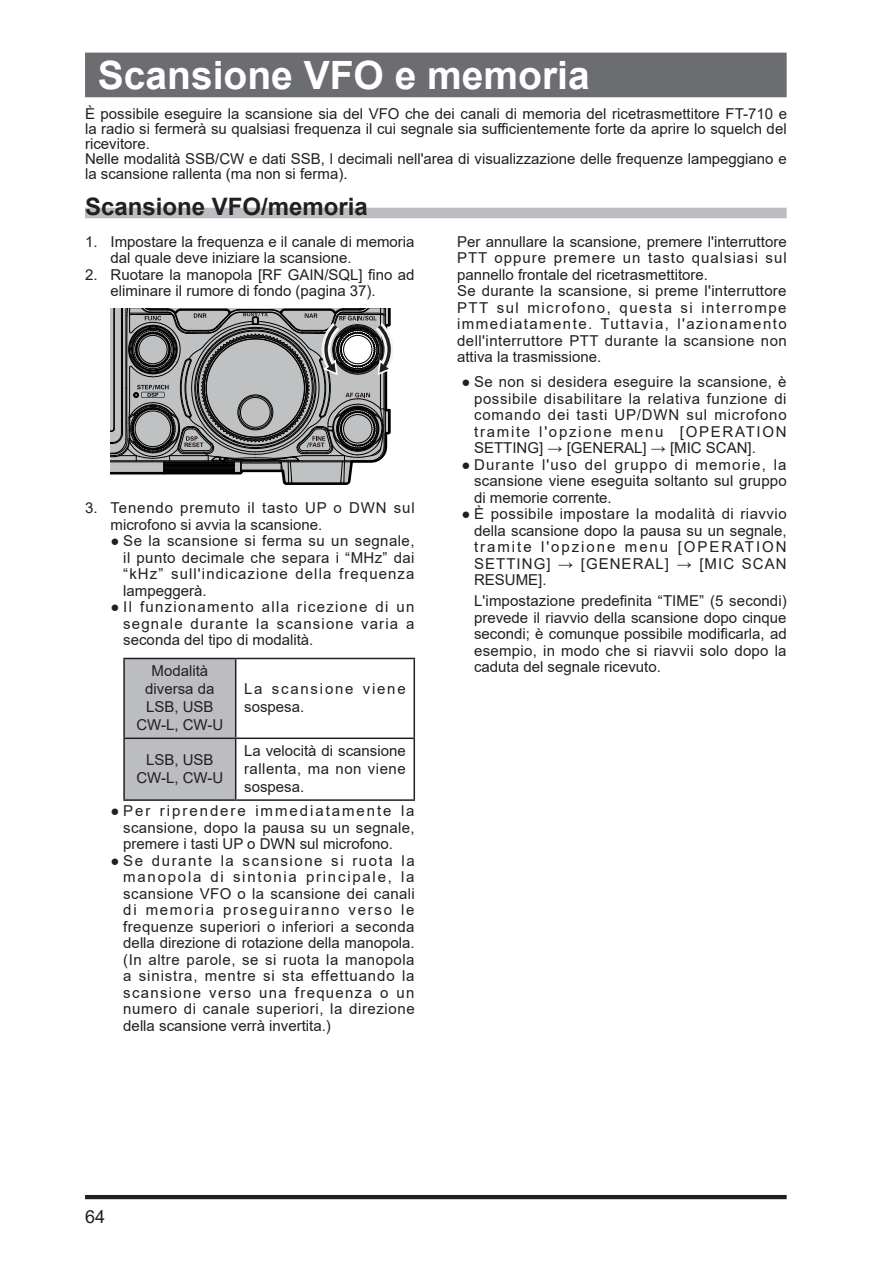
<style>
.page{position:relative;width:893px;height:1263px;background:#fff}
.page>*{position:absolute;margin:0;border:0;box-sizing:border-box;transform-origin:0 0}
.t1{font:700 39px "Arial";color:#fff}
.t2{font:700 24px "Arial";color:#231f20}
.t3{font:18px "Arial";color:#231f20}
.t4{font:15px/16.5px "Arial";color:#231f20;text-align:justify}
.t5{font:15px/16.5px "Arial";letter-spacing:.03em;color:#231f20}
.t6{font:15px/18px "Arial";letter-spacing:.12em;color:#231f20}
</style>
<div class="page">
<hr style="left:85px;top:1195px;width:702px;height:4px;background:#231f20">
<div style="left:85px;top:208px;width:702px;height:10px;background:#bcbdc0"></div>
<div style="left:85px;top:53px;width:702px;height:44px;background:#6c6d70"></div>
<svg style="left:111px;top:308px;width:281px;height:177px;background:#8a8b8c"></svg>
<div style="left:125px;top:659px;width:110px;height:140px;background:#bcbdc0"></div>
<hr style="left:123px;top:658px;width:113px;height:1px;background:#231f20">
<hr style="left:123px;top:659px;width:2px;height:78px;background:#231f20">
<hr style="left:236px;top:658px;width:179px;height:1px;background:#231f20">
<hr style="left:235px;top:659px;width:1px;height:78px;background:#231f20">
<hr style="left:414px;top:659px;width:1px;height:78px;background:#231f20">
<hr style="left:123px;top:737px;width:113px;height:2px;background:#231f20">
<hr style="left:123px;top:739px;width:2px;height:60px;background:#231f20">
<hr style="left:236px;top:737px;width:179px;height:2px;background:#231f20">
<hr style="left:235px;top:739px;width:1px;height:60px;background:#231f20">
<hr style="left:414px;top:739px;width:1px;height:60px;background:#231f20">
<hr style="left:123px;top:799px;width:113px;height:2px;background:#231f20">
<hr style="left:236px;top:799px;width:179px;height:2px;background:#231f20">
<h1 class="t1" style="left:98px;top:48px;width:493px">Scansione VFO e memoria</h1>
<p class="t4" style="left:85px;top:106px;width:703px;line-height:15px;text-align:left">È possibile eseguire la scansione sia del VFO che dei canali di memoria del ricetrasmettitore FT-710 e la radio si fermerà su qualsiasi frequenza il cui segnale sia sufficientemente forte da aprire lo squelch del ricevitore.<br>Nelle modalità SSB/CW e dati SSB, l decimali nell'area di visualizzazione delle frequenze lampeggiano e la scansione rallenta (ma non si ferma).</p>
<h2 class="t2" style="left:85px;top:190px;width:284px">Scansione VFO/memoria</h2>
<p class="t4" style="left:111px;top:233px;width:305px;text-indent:-26px">1. Impostare la frequenza e il canale di memoria dal quale deve iniziare la scansione.</p>
<p class="t4" style="left:111px;top:266px;width:306px;text-indent:-26px">2. Ruotare la manopola [RF GAIN/SQL] fino ad eliminare il rumore di fondo (pagina 37).</p>
<p class="t4" style="left:111px;top:500px;width:306px;text-indent:-26px">3. Tenendo premuto il tasto UP o DWN sul microfono si avvia la scansione.</p>
<p class="t4" style="left:123px;top:533px;width:293px;text-indent:-13px">● Se la scansione si ferma su un segnale, il punto decimale che separa i “MHz” dai “kHz” sull'indicazione della frequenza lampeggerà.</p>
<p class="t4" style="left:123px;top:599px;width:293px;text-indent:-13px">● Il funzionamento alla ricezione di un segnale durante la scansione varia a seconda del tipo di modalità.</p>
<p class="t4" style="left:136px;top:661px;width:88px;line-height:18px;text-align:center">Modalità diversa da<br>LSB, USB<br>CW-L, CW-U</p>
<p class="t6" style="left:244px;top:679px;width:163px">La scansione viene sospesa.</p>
<p class="t4" style="left:136px;top:750px;width:88px;line-height:18px;text-align:center">LSB, USB<br>CW-L, CW-U</p>
<p class="t4" style="left:244px;top:741px;width:163px;line-height:18px">La velocità di scansione rallenta, ma non viene sospesa.</p>
<p class="t4" style="left:123px;top:803px;width:293px;text-indent:-13px">● Per riprendere immediatamente la scansione, dopo la pausa su un segnale, premere i tasti UP o DWN sul microfono.</p>
<p class="t4" style="left:123px;top:852px;width:293px;text-indent:-13px">● Se durante la scansione si ruota la manopola di sintonia principale, la scansione VFO o la scansione dei canali di memoria proseguiranno verso le frequenze superiori o inferiori a seconda della direzione di rotazione della manopola. (In altre parole, se si ruota la manopola a sinistra, mentre si sta effettuando la scansione verso una frequenza o un numero di canale superiori, la direzione della scansione verrà invertita.)</p>
<p class="t5" style="left:457px;top:233px;width:331px">Per annullare la scansione, premere l'interruttore PTT oppure premere un tasto qualsiasi sul pannello frontale del ricetrasmettitore.<br>Se durante la scansione, si preme l'interruttore PTT sul microfono, questa si interrompe immediatamente. Tuttavia, l'azionamento dell'interruttore PTT durante la scansione non attiva la trasmissione.</p>
<p class="t4" style="left:474px;top:374px;width:314px;text-indent:-13px">● Se non si desidera eseguire la scansione, è possibile disabilitare la relativa funzione di comando dei tasti UP/DWN sul microfono tramite l'opzione menu [OPERATION SETTING] → [GENERAL] → [MIC SCAN].</p>
<p class="t4" style="left:474px;top:456px;width:314px;text-indent:-13px">● Durante l'uso del gruppo di memorie, la scansione viene eseguita soltanto sul gruppo di memorie corrente.</p>
<p class="t4" style="left:474px;top:506px;width:314px;text-indent:-13px">● È possibile impostare la modalità di riavvio della scansione dopo la pausa su un segnale, tramite l'opzione menu [OPERATION SETTING] → [GENERAL] → [MIC SCAN RESUME].</p>
<p class="t4" style="left:474px;top:592px;width:314px">L'impostazione predefinita “TIME” (5 secondi) prevede il riavvio della scansione dopo cinque secondi; è comunque possibile modificarla, ad esempio, in modo che si riavvii solo dopo la caduta del segnale ricevuto.</p>
<p class="t3" style="left:85px;top:1204px;width:22px">64</p>
</div>
